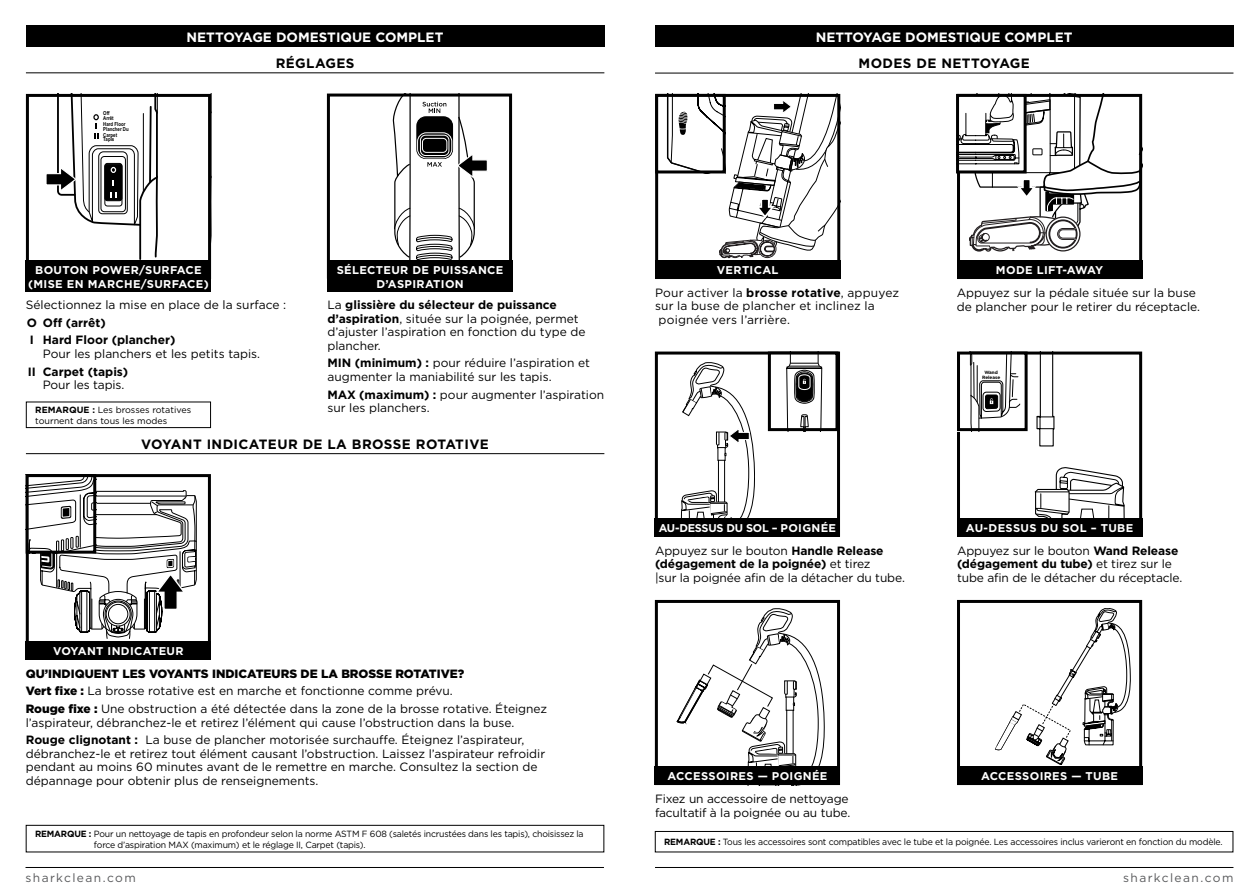
<style>
.page{position:relative;width:1259px;height:893px;background:#fff}
.page>*{position:absolute;margin:0;border:0;box-sizing:border-box;transform-origin:0 0}
.t1{font:700 13.5px "Gotham";letter-spacing:.03em;color:#000}
.t2{font:700 13.5px "Gotham";color:#fff}
.t3{font:12px/13.5px "Gotham";color:#000}
.t4{font:700 12px/17.7px "Gotham";color:#000}
.t5{font:12px "Gotham";letter-spacing:.115em;color:#58595b}
.t6{font:700 11.25px/13.5px "Gotham";letter-spacing:.03em;color:#fff;text-align:center}
.t7{font:700 11.25px "Gotham";letter-spacing:-.02em;color:#fff}
.t8{font:9px/10.5px "Gotham";letter-spacing:-.02em;color:#000}
.t9{font:9px "Gotham";color:#000}
.t10{font:700 5.4px/4.8px "Arial";color:#000;scale:.8 1}
.t11{font:700 4.65px/4.7px "Gotham";color:#000;text-align:center}
.s1{font-weight:700}
.s2{font-weight:900}
</style>
<div class="page">
<hr style="left:655px;top:867px;width:578px;height:1px;background:#000">
<hr style="left:26px;top:867px;width:578px;height:1px;background:#000">
<div style="left:655px;top:261px;width:185px;height:18px;background:#000"></div>
<div style="left:957px;top:261px;width:185px;height:18px;background:#000"></div>
<svg style="left:956px;top:94px;width:186px;height:158px"></svg>
<div style="left:956px;top:94px;width:70px;height:79px;border:3px solid #000"></div>
<div style="left:26px;top:474px;width:185px;height:185px;border:3px solid #000"></div>
<div style="left:26px;top:641px;width:185px;height:18px;background:#000"></div>
<svg style="left:26px;top:474px;width:171px;height:165px"></svg>
<svg style="left:666px;top:94px;width:174px;height:164px"></svg>
<div style="left:655px;top:94px;width:71px;height:79px;border:3px solid #000"></div>
<div style="left:26px;top:94px;width:185px;height:185px;border:3px solid #000"></div>
<svg style="left:45px;top:94px;width:167px;height:166px"></svg>
<div style="left:327px;top:94px;width:185px;height:185px;border:3px solid #000"></div>
<svg style="left:393px;top:94px;width:95px;height:167px"></svg>
<div style="left:26px;top:261px;width:185px;height:31px;background:#000"></div>
<div style="left:26px;top:26px;width:578px;height:21px;background:#000"></div>
<div style="left:327px;top:261px;width:186px;height:31px;background:#000"></div>
<hr style="left:26px;top:72px;width:578px;height:1px;background:#000">
<div style="left:26px;top:402px;width:185px;height:26px;border:1px solid #000"></div>
<hr style="left:26px;top:453px;width:578px;height:1px;background:#000">
<div style="left:26px;top:825px;width:578px;height:27px;border:1px solid #000"></div>
<svg style="left:1036px;top:356px;width:19px;height:91px"></svg>
<svg style="left:1034px;top:467px;width:91px;height:51px"></svg>
<div style="left:957px;top:352px;width:185px;height:185px;border:3px solid #000"></div>
<div style="left:957px;top:600px;width:185px;height:185px;border:3px solid #000"></div>
<div style="left:655px;top:352px;width:185px;height:185px;border:3px solid #000"></div>
<svg style="left:659px;top:608px;width:165px;height:159px"></svg>
<div style="left:655px;top:600px;width:185px;height:185px;border:3px solid #000"></div>
<svg style="left:969px;top:356px;width:51px;height:71px"></svg>
<div style="left:957px;top:352px;width:70px;height:79px;border:3px solid #000"></div>
<svg style="left:786px;top:356px;width:36px;height:71px"></svg>
<hr style="left:789px;top:434px;width:30px;height:1px;background:#000">
<div style="left:768px;top:352px;width:70px;height:79px;border:3px solid #000"></div>
<svg style="left:680px;top:362px;width:75px;height:156px"></svg>
<svg style="left:995px;top:608px;width:135px;height:157px"></svg>
<div style="left:655px;top:26px;width:578px;height:21px;background:#000"></div>
<div style="left:957px;top:518px;width:185px;height:19px;background:#000"></div>
<div style="left:655px;top:518px;width:185px;height:19px;background:#000"></div>
<hr style="left:655px;top:73px;width:578px;height:1px;background:#000">
<div style="left:655px;top:831px;width:578px;height:21px;border:1px solid #000"></div>
<div style="left:957px;top:767px;width:185px;height:18px;background:#000"></div>
<div style="left:655px;top:767px;width:185px;height:18px;background:#000"></div>
<p class="t2" style="left:187px;top:28px;width:258px">NETTOYAGE DOMESTIQUE COMPLET</p>
<p class="t10" style="left:103px;top:111px;width:15px">Off<br>Arrêt</p>
<p class="t10" style="left:103px;top:122px;width:33px">Hard Floor<br>Plancher Du</p>
<p class="t10" style="left:103px;top:133px;width:19px">Carpet<br>Tapis</p>
<p class="t6" style="left:28px;top:263px;width:182px">BOUTON POWER/SURFACE (MISE EN MARCHE/SURFACE)</p>
<p class="t1" style="left:276px;top:54px;width:80px">RÉGLAGES</p>
<p class="t6" style="left:337px;top:263px;width:168px">SÉLECTEUR DE PUISSANCE<br>D’ASPIRATION</p>
<p class="t3" style="left:26px;top:298px;width:262px">Sélectionnez la mise en place de la surface :</p>
<p class="t4" style="left:27px;top:313px;width:150px">O Off (arrêt)<br>I Hard Floor (plancher)</p>
<p class="t3" style="left:43px;top:347px;width:219px">Pour les planchers et les petits tapis.</p>
<p class="t4" style="left:28px;top:362px;width:102px">II Carpet (tapis)</p>
<p class="t3" style="left:43px;top:378px;width:83px">Pour les tapis.</p>
<p class="t3" style="left:327px;top:298px;width:260px">La <span class="s1">glissière du sélecteur de puissance d’aspiration</span>, située sur la poignée, permet d’ajuster l’aspiration en fonction du type de plancher.</p>
<p class="t3" style="left:327px;top:356px;width:264px"><span class="s1">MIN (minimum) :</span> pour réduire l’aspiration et augmenter la maniabilité sur les tapis.</p>
<p class="t3" style="left:327px;top:387px;width:278px"><span class="s1">MAX (maximum) :</span> pour augmenter l’aspiration</p>
<p class="t9" style="left:35px;top:404px;width:158px"><span class="s1">REMARQUE :</span> Les brosses rotatives</p>
<p class="t3" style="left:327px;top:401px;width:104px">sur les planchers.</p>
<p class="t9" style="left:35px;top:415px;width:134px">tournent dans tous les modes</p>
<p class="t1" style="left:141px;top:435px;width:349px">VOYANT INDICATEUR DE LA BROSSE ROTATIVE</p>
<p class="t6" style="left:53px;top:644px;width:132px">VOYANT INDICATEUR</p>
<p class="t3" style="left:26px;top:664px;width:523px;line-height:17.7px"><span class="s2">QU’INDIQUENT LES VOYANTS INDICATEURS DE LA BROSSE ROTATIVE?<br>Vert fixe :</span> La brosse rotative est en marche et fonctionne comme prévu.<br><span class="s2">Rouge fixe :</span> Une obstruction a été détectée dans la zone de la brosse rotative. Éteignez</p>
<p class="t3" style="left:26px;top:713px;width:500px;line-height:17.7px">l’aspirateur, débranchez-le et retirez l’élément qui cause l’obstruction dans la buse.<br><span class="s1">Rouge clignotant :</span> La buse de plancher motorisée surchauffe. Éteignez l’aspirateur,</p>
<p class="t3" style="left:26px;top:747px;width:521px">débranchez-le et retirez tout élément causant l’obstruction. Laissez l’aspirateur refroidir pendant au moins 60 minutes avant de le remettre en marche. Consultez la section de dépannage pour obtenir plus de renseignements.</p>
<p class="t8" style="left:94px;top:828px;width:491px;text-indent:-59px"><span class="s1">REMARQUE :</span> Pour un nettoyage de tapis en profondeur selon la norme ASTM F 608 (saletés incrustées dans les tapis), choisissez la force d’aspiration MAX (maximum) et le réglage II, Carpet (tapis).</p>
<p class="t2" style="left:815px;top:28px;width:258px">NETTOYAGE DOMESTIQUE COMPLET</p>
<p class="t1" style="left:858px;top:55px;width:173px">MODES DE NETTOYAGE</p>
<p class="t6" style="left:717px;top:264px;width:63px">VERTICAL</p>
<p class="t6" style="left:996px;top:264px;width:109px">MODE LIFT-AWAY</p>
<p class="t3" style="left:655px;top:286px;width:246px">Pour activer la <span class="s1">brosse rotative</span>, appuyez sur la buse de plancher et inclinez la poignée vers l’arrière.</p>
<p class="t3" style="left:956px;top:286px;width:245px">Appuyez sur la pédale située sur la buse de plancher pour le retirer du réceptacle.</p>
<p class="t11" style="left:982px;top:370px;width:20px">Wand<br>Release</p>
<p class="t7" style="left:659px;top:521px;width:179px">AU-DESSUS DU SOL – POIGNÉE</p>
<p class="t6" style="left:966px;top:521px;width:169px">AU-DESSUS DU SOL – TUBE</p>
<p class="t3" style="left:655px;top:543px;width:251px">Appuyez sur le bouton <span class="s1">Handle Release (dégagement de la poignée)</span> et tirez<br>|sur la poignée afin de la détacher du tube.</p>
<p class="t3" style="left:957px;top:543px;width:227px">Appuyez sur le bouton <span class="s1">Wand Release (dégagement du tube)</span> et tirez sur le tube afin de le détacher du réceptacle.</p>
<p class="t6" style="left:667px;top:770px;width:162px">ACCESSOIRES — POIGNÉE</p>
<p class="t6" style="left:981px;top:770px;width:138px">ACCESSOIRES — TUBE</p>
<p class="t3" style="left:655px;top:792px;width:197px">Fixez un accessoire de nettoyage facultatif à la poignée ou au tube.</p>
<p class="t8" style="left:664px;top:837px;width:560px"><span class="s1">REMARQUE :</span> Tous les accessoires sont compatibles avec le tube et la poignée. Les accessoires inclus varieront en fonction du modèle.</p>
<p class="t5" style="left:26px;top:870px;width:112px">sharkclean.com</p>
<p class="t5" style="left:1123px;top:870px;width:112px">sharkclean.com</p>
</div>
